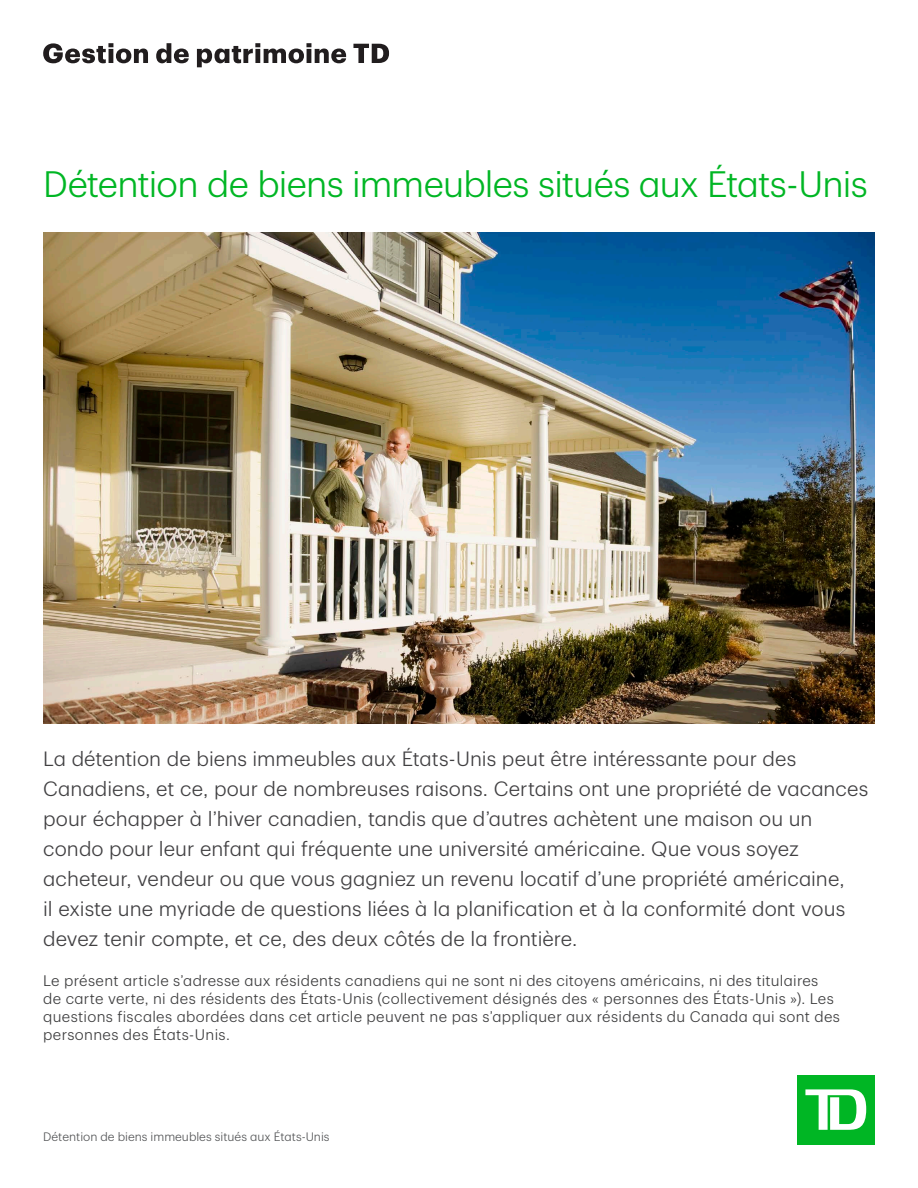
<style>
.page{position:relative;width:918px;height:1188px;background:#fff}
.page>*{position:absolute;margin:0;border:0;box-sizing:border-box;transform-origin:0 0}
.t1{font:300 36px "TD Graphik";letter-spacing:-.02em;color:#00b624}
.t2{font:300 20.25px/30px "TD Graphik";color:#414042}
.Body__new{font:300 15px/18px "TD Graphik";letter-spacing:.02em;color:#3e3e3f}
.t3{font:300 12px "TD Graphik";color:#545557}
</style>
<div class="page">
<div style="left:797px;top:1076px;width:78px;height:69px;background:#00b624"></div>
<svg style="left:805px;top:1089px;width:61px;height:41px"></svg>
<svg style="left:43px;top:43px;width:346px;height:24px"></svg>
<img style="left:43px;top:233px;width:832px;height:491px">
<p class="t1" style="left:43px;top:158px;width:826px">Détention de biens immeubles situés aux États‑Unis</p>
<p class="t2" style="left:43px;top:742px;width:827px">La détention de biens immeubles aux États-Unis peut être intéressante pour des Canadiens, et ce, pour de nombreuses raisons. Certains ont une propriété de vacances pour échapper à l’hiver canadien, tandis que d’autres achètent une maison ou un condo pour leur enfant qui fréquente une université américaine. Que vous soyez acheteur, vendeur ou que vous gagniez un revenu locatif d’une propriété américaine,<br>il existe une myriade de questions liées à la planification et à la conformité dont vous devez tenir compte, et ce, des deux côtés de la frontière.</p>
<p class="Body__new" style="left:43px;top:970px;width:798px">Le présent article s’adresse aux résidents canadiens qui ne sont ni des citoyens américains, ni des titulaires de carte verte, ni des résidents des États-Unis (collectivement désignés des « personnes des États-Unis »). Les questions fiscales abordées dans cet article peuvent ne pas s’appliquer aux résidents du Canada qui sont des personnes des États-Unis.</p>
<p class="t3" style="left:43px;top:1128px;width:288px">Détention de biens immeubles situés aux États-Unis</p>
</div>
